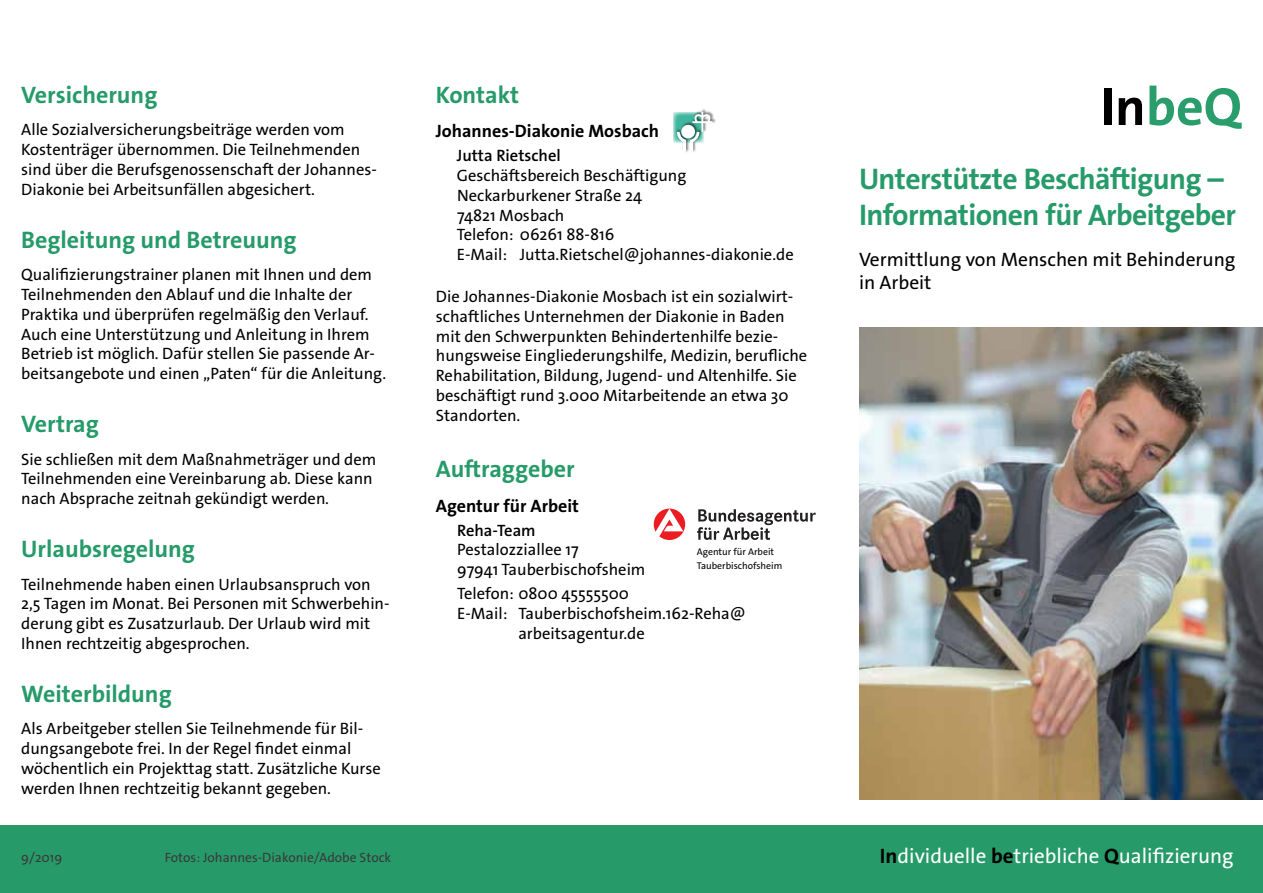
<style>
.page{position:relative;width:1263px;height:893px;background:#fff}
.page>*{position:absolute;margin:0;border:0;box-sizing:border-box;transform-origin:0 0}
.t1{font:700 54px "The Sans Os F";color:#299d6c}
.t2{font:700 30px/36px "The Sans Os F";letter-spacing:-.02em;color:#269b69}
.t3{font:700 24px "The Sans Os F";color:#269b69}
.t4{font:21px "The Sans Os F";color:#fff}
.t5{font:19.5px/23.4px "The Sans Os F";color:#000}
.t6{font:700 18px "The Sans Os F";color:#000}
.t7{font:16.5px/19.8px "The Sans Os F";color:#000}
.t8{font:600 16.5px "The Sans Os F";color:#000}
.t9{font:13.5px "The Sans Os F";color:#3a3a39}
.t10{font:9.75px/14.1px "The Sans Os F";color:#000}
.s1{color:#000}
.s2{font-weight:700;color:#000}
</style>
<div class="page">
<div style="left:0;top:825px;width:1263px;height:68px;background:#269b69"></div>
<img style="left:859px;top:327px;width:404px;height:472px">
<svg style="left:697px;top:509px;width:119px;height:31px"></svg>
<svg style="left:654px;top:509px;width:31px;height:31px"></svg>
<svg style="left:673px;top:112px;width:4px;height:31px"></svg>
<div style="left:692px;top:108px;width:24px;height:24px;background:#000;opacity:.6"></div>
<div style="left:675px;top:128px;width:14px;height:25px;background:#000;opacity:.6"></div>
<svg style="left:677px;top:112px;width:35px;height:40px"></svg>
<div style="left:680px;top:121px;width:18px;height:18px;background:#000;opacity:.6"></div>
<div style="left:681px;top:125px;width:14px;height:13px;background:#fff;border-radius:50%"></div>
<h3 class="t3" style="left:21px;top:79px;width:138px">Versicherung</h3>
<p class="t7" style="left:21px;top:120px;width:357px">Alle Sozialversicherungsbeiträge werden vom Kostenträger übernommen. Die Teilnehmenden sind über die Berufsgenossenschaft der Johannes-Diakonie bei Arbeitsunfällen abgesichert.</p>
<h3 class="t3" style="left:21px;top:224px;width:277px">Begleitung und Betreuung</h3>
<p class="t7" style="left:21px;top:265px;width:366px">Qualifizierungstrainer planen mit Ihnen und dem Teilnehmenden den Ablauf und die Inhalte der Praktika und überprüfen regelmäßig den Verlauf.<br>Auch eine Unterstützung und Anleitung in Ihrem Betrieb ist möglich. Dafür stellen Sie passende Ar&shy;beitsangebote und einen „Paten“ für die Anleitung.</p>
<h3 class="t3" style="left:21px;top:408px;width:79px">Vertrag</h3>
<p class="t7" style="left:21px;top:449px;width:356px">Sie schließen mit dem Maßnahmeträger und dem<br>Teilnehmenden eine Vereinbarung ab. Diese kann nach Absprache zeitnah gekündigt werden.</p>
<h3 class="t3" style="left:21px;top:534px;width:175px">Urlaubsregelung</h3>
<p class="t7" style="left:21px;top:574px;width:370px">Teilnehmende haben einen Urlaubsanspruch von 2,5 Tagen im Monat. Bei Personen mit Schwerbehin&shy;derung gibt es Zusatzurlaub. Der Urlaub wird mit Ihnen rechtzeitig abgesprochen.</p>
<h3 class="t3" style="left:21px;top:678px;width:152px">Weiterbildung</h3>
<p class="t7" style="left:21px;top:719px;width:361px">Als Arbeitgeber stellen Sie Teilnehmende für Bil&shy;dungsangebote frei. In der Regel findet einmal wöchentlich ein Projekttag statt. Zusätzliche Kurse werden Ihnen rechtzeitig bekannt gegeben.</p>
<p class="t9" style="left:21px;top:848px;width:42px">9/2019</p>
<p class="t9" style="left:165px;top:848px;width:228px">Fotos: Johannes-Diakonie/Adobe Stock</p>
<h3 class="t3" style="left:436px;top:79px;width:85px">Kontakt</h3>
<p class="t6" style="left:436px;top:120px;width:225px">Johannes-Diakonie Mosbach</p>
<p class="t8" style="left:457px;top:145px;width:105px">Jutta Rietschel</p>
<p class="t7" style="left:457px;top:166px;width:338px">Geschäftsbereich Beschäftigung<br>Neckarburkener Straße 24<br>74821 Mosbach<br>Telefon: 06261 88-816<br>E-Mail: Jutta.Rietschel@johannes-diakonie.de</p>
<p class="t7" style="left:436px;top:287px;width:373px">Die Johannes-Diakonie Mosbach ist ein sozialwirt&shy;schaftliches Unternehmen der Diakonie in Baden mit den Schwerpunkten Behindertenhilfe bezie&shy;hungsweise Eingliederungshilfe, Medizin, berufliche Rehabilitation, Bildung, Jugend- und Altenhilfe. Sie beschäftigt rund 3.000 Mitarbeitende an etwa 30<br>Standorten.</p>
<h3 class="t3" style="left:436px;top:454px;width:140px">Auftraggeber</h3>
<p class="t6" style="left:436px;top:494px;width:145px">Agentur für Arbeit</p>
<p class="t8" style="left:457px;top:519px;width:80px">Reha-Team</p>
<p class="t7" style="left:457px;top:540px;width:190px">Pestalozziallee 17<br>97941 Tauberbischofsheim</p>
<p class="t7" style="left:457px;top:584px;width:173px">Telefon: 0800 45555500</p>
<p class="t7" style="left:457px;top:604px;width:290px">E-Mail: Tauberbischofsheim.162-Reha@</p>
<p class="t7" style="left:518px;top:623px;width:128px">arbeitsagentur.de</p>
<p class="t10" style="left:697px;top:544px;width:87px">Agentur für Arbeit<br>Tauberbischofsheim</p>
<h1 class="t1" style="left:1100px;top:72px;width:143px"><span class="s1">In</span>beQ</h1>
<h2 class="t2" style="left:859px;top:161px;width:379px">Unterstützte Beschäftigung –<br>Informationen für Arbeitgeber</h2>
<p class="t5" style="left:859px;top:248px;width:378px">Vermittlung von Menschen mit Behinderung in Arbeit</p>
<p class="t4" style="left:880px;top:843px;width:355px"><span class="s2">In</span>dividuelle <span class="s2">be</span>triebliche <span class="s2">Q</span>ualifizierung</p>
</div>
